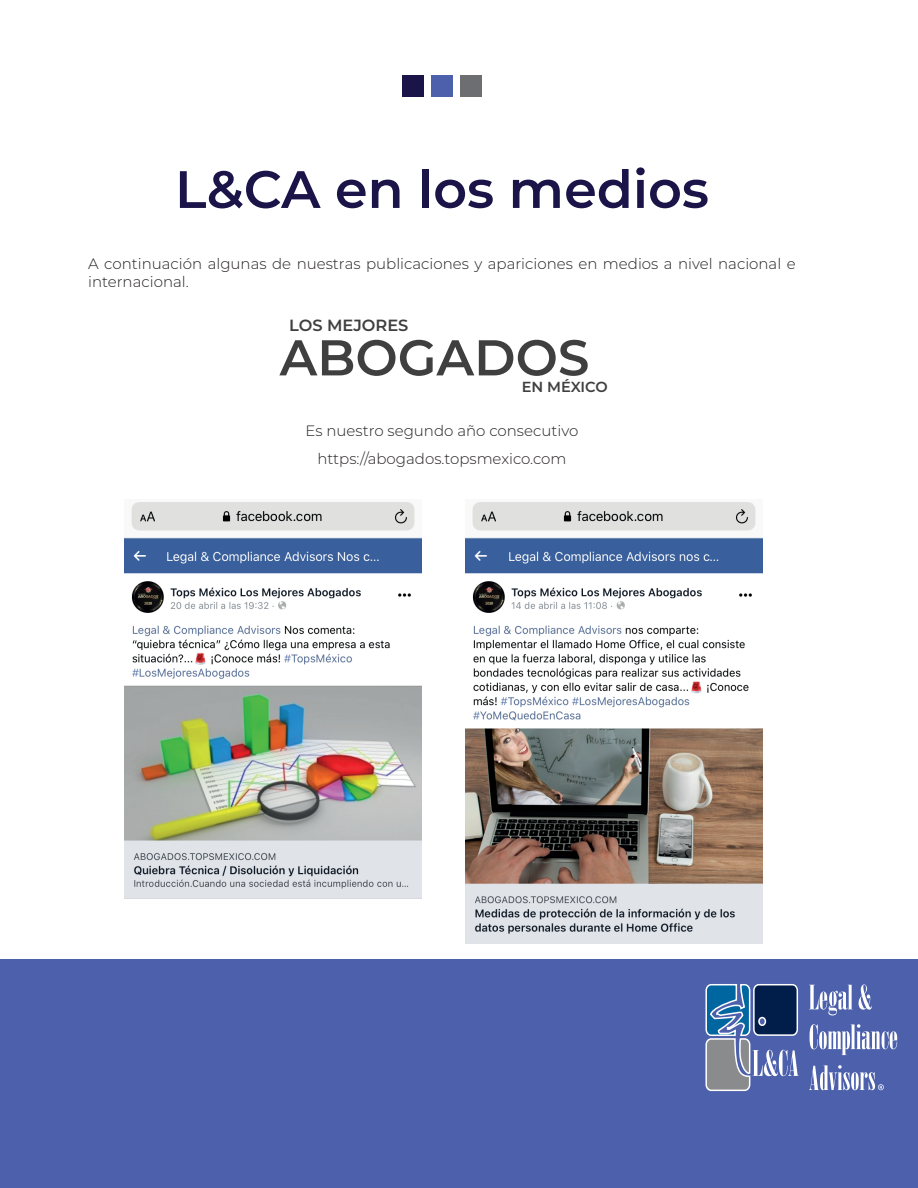
<style>
.page{position:relative;width:918px;height:1188px;background:#fff}
.page>*{position:absolute;margin:0;border:0;box-sizing:border-box;transform-origin:0 0}
.t1{font:600 52.5px "Montserrat";color:#1a1449}
.t2{font:600 50.25px "Montserrat";color:#3f3f40}
.t3{font:600 16.2px "Montserrat";color:#3f3f40}
.t4{font:300 15px/18.3px "Montserrat";color:#231f20}
.t5{font:600 14.55px "Montserrat";letter-spacing:-.005em;color:#3f3f40}
</style>
<div class="page">
<div style="left:0;top:959px;width:918px;height:229px;background:#4c60ac"></div>
<img style="left:124px;top:502px;width:298px;height:396px">
<img style="left:465px;top:502px;width:298px;height:441px">
<div style="left:402px;top:75px;width:22px;height:22px;background:#1a1449"></div>
<div style="left:431px;top:75px;width:22px;height:22px;background:#4c60ac"></div>
<div style="left:460px;top:75px;width:21px;height:22px;background:#6d6e71"></div>
<svg style="left:705px;top:984px;width:94px;height:108px"></svg>
<svg style="left:810px;top:1024px;width:87px;height:31px"></svg>
<svg style="left:809px;top:985px;width:43px;height:30px"></svg>
<svg style="left:859px;top:984px;width:13px;height:26px"></svg>
<svg style="left:809px;top:1065px;width:75px;height:25px"></svg>
<h1 class="t1" style="left:175px;top:152px;width:535px">L&amp;CA en los medios</h1>
<p class="t4" style="left:88px;top:254px;width:709px">A continuación algunas de nuestras publicaciones y apariciones en medios a nivel nacional e internacional.</p>
<p class="t3" style="left:289px;top:314px;width:121px">LOS MEJORES</p>
<h2 class="t2" style="left:280px;top:322px;width:311px">ABOGADOS</h2>
<p class="t5" style="left:522px;top:377px;width:88px">EN MÉXICO</p>
<p class="t4" style="left:306px;top:421px;width:274px">Es nuestro segundo año consecutivo</p>
<p class="t4" style="left:317px;top:449px;width:251px">https://abogados.topsmexico.com</p>
</div>
